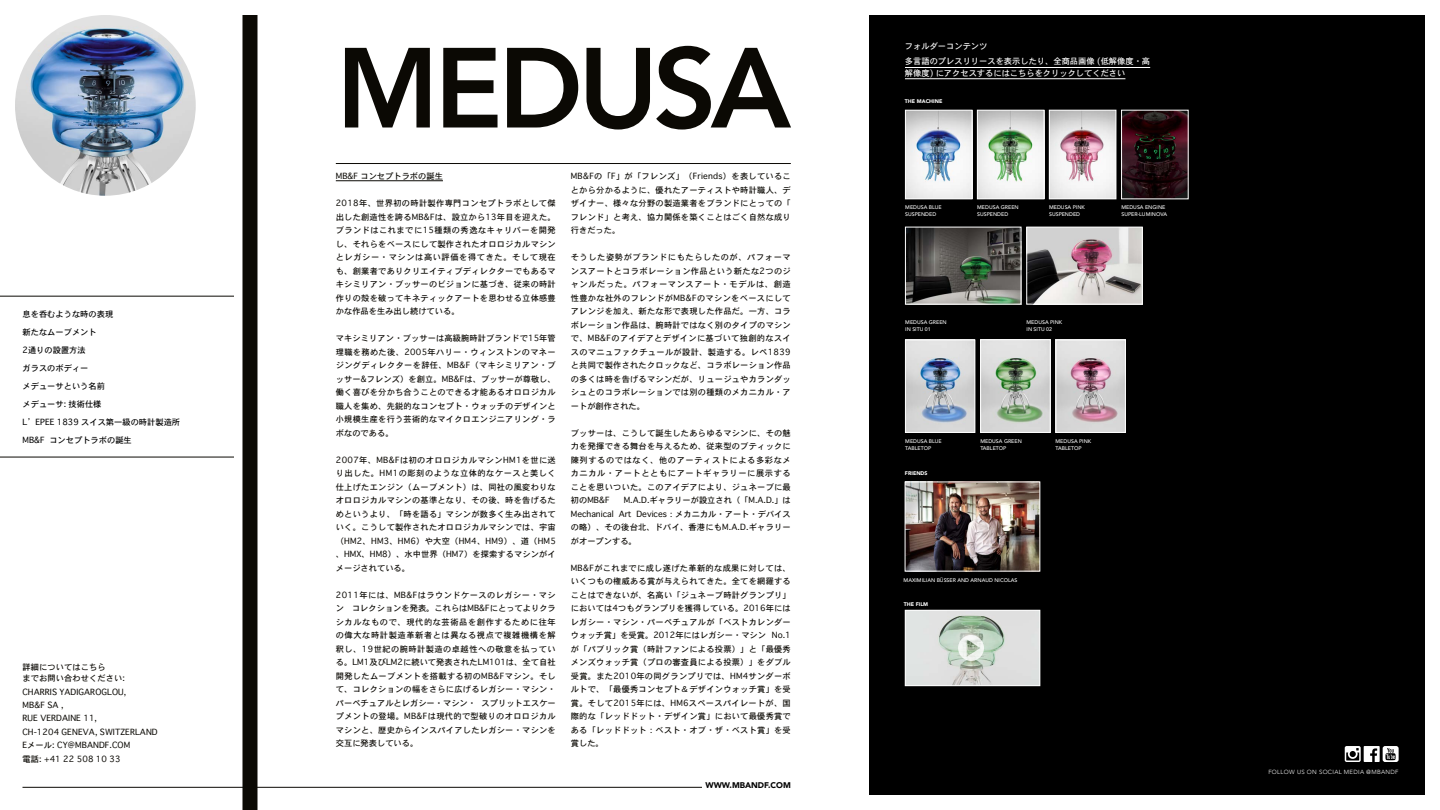
<style>
.page{position:relative;width:1440px;height:810px;background:#fff}
.page>*{position:absolute;margin:0;border:0;box-sizing:border-box;transform-origin:0 0}
.t1{font:800 112.5px "Avenir LT Std";letter-spacing:-.045em;color:#0b0904}
.t2{font:8.25px/13.5px "Osaka";letter-spacing:.025em;color:#0b0904;text-align:justify}
.t3{font:8.25px/18px "Osaka";color:#000}
.t4{font:8.25px/15.2px "Osaka";color:#fff}
.t5{font:900 8.25px "Avenir";color:#000}
.t6{font:8.25px "Osaka";color:#0b0904}
.t7{font:300 6px "Avenir";letter-spacing:.05em;color:#fff}
.t8{font:500 5.25px/6.8px "Avenir LT Std";color:#fff}
.t9{font:900 5.25px "Avenir LT Std";color:#fff}
</style>
<div class="page">
<hr style="left:22px;top:787px;width:680px;height:1px;background:#0b0904">
<hr style="left:336px;top:163px;width:455px;height:1px;background:#0b0904">
<img style="left:15px;top:15px;width:181px;height:181px;border-radius:90px">
<div style="left:242px;top:15px;width:15px;height:795px;background:#0b0904"></div>
<hr style="left:0;top:296px;width:234px;height:1px;background:#0b0904">
<hr style="left:0;top:457px;width:234px;height:1px;background:#0b0904">
<div style="left:869px;top:15px;width:556px;height:780px;background:#000"></div>
<div style="left:1383px;top:746px;width:16px;height:16px;background:#fff;border-radius:2px"></div>
<svg style="left:1345px;top:746px;width:51px;height:16px"></svg>
<img style="left:907px;top:484px;width:131px;height:85px">
<img style="left:907px;top:112px;width:63px;height:85px">
<div style="left:905px;top:110px;width:67px;height:89px;border:1px solid #fff"></div>
<img style="left:979px;top:112px;width:63px;height:85px">
<div style="left:977px;top:110px;width:67px;height:89px;border:1px solid #fff"></div>
<img style="left:1051px;top:112px;width:63px;height:85px">
<div style="left:1049px;top:110px;width:67px;height:89px;border:1px solid #fff"></div>
<img style="left:1123px;top:112px;width:63px;height:85px">
<img style="left:907px;top:342px;width:66px;height:89px">
<div style="left:905px;top:340px;width:70px;height:93px;border:1px solid #fff"></div>
<img style="left:982px;top:342px;width:66px;height:89px">
<div style="left:980px;top:340px;width:70px;height:93px;border:1px solid #fff"></div>
<img style="left:1058px;top:342px;width:66px;height:89px">
<div style="left:1056px;top:340px;width:70px;height:93px;border:1px solid #fff"></div>
<img style="left:1029px;top:229px;width:112px;height:73px">
<div style="left:1027px;top:227px;width:116px;height:77px;border:1px solid #fff"></div>
<img style="left:907px;top:229px;width:112px;height:73px">
<div style="left:905px;top:227px;width:116px;height:77px;border:1px solid #fff"></div>
<img style="left:907px;top:612px;width:131px;height:72px">
<div style="left:905px;top:610px;width:135px;height:76px;border:1px solid #fff"></div>
<svg style="left:958px;top:635px;width:26px;height:26px"></svg>
<hr style="left:336px;top:181px;width:107px;height:1px;background:#0b0904">
<hr style="left:905px;top:67px;width:245px;height:1px;background:#fff">
<hr style="left:905px;top:79px;width:220px;height:1px;background:#fff">
<p class="t3" style="left:22px;top:304px;width:159px">息を呑むような時の表現<br>新たなムーブメント<br>2通りの設置方法<br>ガラスのボディー<br>メデューサという名前<br>メデューサ: 技術仕様<br>L’EPEE 1839 スイス第一級の時計製造所<br>MB&amp;F コンセプトラボの誕生</p>
<p class="t2" style="left:22px;top:661px;width:104px;line-height:11.2px">詳細についてはこちら<br>までお問い合わせください:</p>
<p class="t2" style="left:22px;top:685px;width:137px;text-align:left">CHARRIS YADIGAROGLOU,<br>MB&amp;F SA ,<br>RUE VERDAINE 11,<br>CH-1204 GENEVA, SWITZERLAND<br>Eメール: CY@MBANDF.COM<br>電話: +41 22 508 10 33</p>
<h1 class="t1" style="left:336px;top:22px;width:457px">MEDUSA</h1>
<p class="t6" style="left:336px;top:171px;width:109px">MB&amp;F コンセプトラボの誕生</p>
<p class="t2" style="left:336px;top:196px;width:222px">2018年、世界初の時計製作専門コンセプトラボとして傑出した創造性を誇るMB&amp;Fは、設立から13年目を迎えた。ブランドはこれまでに15種類の秀逸なキャリバーを開発し、それらをベースにして製作されたオロロジカルマシンとレガシー・マシンは高い評価を得てきた。そして現在も、創業者でありクリエイティブディレクターでもあるマキシミリアン・ブッサーのビジョンに基づき、従来の時計作りの殻を破ってキネティックアートを思わせる立体感豊かな作品を生み出し続けている。</p>
<p class="t2" style="left:336px;top:331px;width:222px">マキシミリアン・ブッサーは高級腕時計ブランドで15年管理職を務めた後、2005年ハリー・ウィンストンのマネージングディレクターを辞任、MB&amp;F（マキシミリアン・ブッサー&amp;フレンズ）を創立。MB&amp;Fは、ブッサーが尊敬し、働く喜びを分かち合うことのできる才能あるオロロジカル職人を集め、先鋭的なコンセプト・ウォッチのデザインと小規模生産を行う芸術的なマイクロエンジニアリング・ラボなのである。</p>
<p class="t2" style="left:336px;top:453px;width:222px">2007年、MB&amp;Fは初のオロロジカルマシンHM1を世に送り出した。HM1の彫刻のような立体的なケースと美しく仕上げたエンジン（ムーブメント）は、同社の風変わりなオロロジカルマシンの基準となり、その後、時を告げるためというより、「時を語る」マシンが数多く生み出されていく。こうして製作されたオロロジカルマシンでは、宇宙（HM2、HM3、HM6）や大空（HM4、HM9）、道（HM5、HMX、HM8）、水中世界（HM7）を探索するマシンがイメージされている。</p>
<p class="t2" style="left:336px;top:588px;width:222px">2011年には、MB&amp;Fはラウンドケースのレガシー・マシン コレクションを発表。これらはMB&amp;Fにとってよりクラシカルなもので、現代的な芸術品を創作するために往年の偉大な時計製造革新者とは異なる視点で複雑機構を解釈し、19世紀の腕時計製造の卓越性への敬意を払っている。LM1及びLM2に続いて発表されたLM101は、全て自社開発したムーブメントを搭載する初のMB&amp;Fマシン。そして、コレクションの幅をさらに広げるレガシー・マシン・パーペチュアルとレガシー・マシン・ スプリットエスケープメントの登場。MB&amp;Fは現代的で型破りのオロロジカルマシンと、歴史からインスパイアしたレガシー・マシンを交互に発表している。</p>
<p class="t2" style="left:571px;top:169px;width:222px">MB&amp;Fの「F」が「フレンズ」（Friends）を表していることから分かるように、優れたアーティストや時計職人、デザイナー、様々な分野の製造業者をブランドにとっての「フレンド」と考え、協力関係を築くことはごく自然な成り行きだった。</p>
<p class="t2" style="left:571px;top:250px;width:222px">そうした姿勢がブランドにもたらしたのが、パフォーマンスアートとコラボレーション作品という新たな2つのジャンルだった。パフォーマンスアート・モデルは、創造性豊かな社外のフレンドがMB&amp;Fのマシンをベースにしてアレンジを加え、新たな形で表現した作品だ。一方、コラボレーション作品は、腕時計ではなく別のタイプのマシンで、MB&amp;Fのアイデアとデザインに基づいて独創的なスイスのマニュファクチュールが設計、製造する。レペ1839と共同で製作されたクロックなど、コラボレーション作品の多くは時を告げるマシンだが、リュージュやカランダッシュとのコラボレーションでは別の種類のメカニカル・アートが創作された。</p>
<p class="t2" style="left:571px;top:426px;width:222px">ブッサーは、こうして誕生したあらゆるマシンに、その魅力を発揮できる舞台を与えるため、従来型のブティックに陳列するのではなく、他のアーティストによる多彩なメカニカル・アートとともにアートギャラリーに展示することを思いついた。このアイデアにより、ジュネーブに最初のMB&amp;F</p>
<p class="t2" style="left:571px;top:493px;width:222px;text-indent:53px">M.A.D.ギャラリーが設立され（「M.A.D.」はMechanical Art Devices：メカニカル・アート・デバイスの略）、その後台北、ドバイ、香港にもM.A.D.ギャラリーがオープンする。</p>
<p class="t2" style="left:571px;top:561px;width:222px">MB&amp;Fがこれまでに成し遂げた革新的な成果に対しては、いくつもの権威ある賞が与えられてきた。全てを網羅することはできないが、名高い「ジュネーブ時計グランプリ」においては4つもグランプリを獲得している。2016年にはレガシー・マシン・パーペチュアルが「ベストカレンダーウォッチ賞」を受賞。2012年にはレガシー・マシン No.1が「パブリック賞（時計ファンによる投票）」と「最優秀メンズウォッチ賞（プロの審査員による投票）」をダブル受賞。また2010年の同グランプリでは、HM4サンダーボルトで、「最優秀コンセプト＆デザインウォッチ賞」を受賞。そして2015年には、HM6スペースパイレートが、国際的な「レッドドット・デザイン賞」において最優秀賞である「レッドドット：ベスト・オブ・ザ・ベスト賞」を受賞した。</p>
<p class="t5" style="left:705px;top:778px;width:87px">WWW.MBANDF.COM</p>
<p class="t4" style="left:905px;top:38px;width:247px">フォルダーコンテンツ<br>多言語のプレスリリースを表示したり、全商品画像 (低解像度・高</p>
<p class="t4" style="left:905px;top:65px;width:222px">解像度) にアクセスするにはこちらをクリックしてください</p>
<p class="t9" style="left:905px;top:98px;width:39px">THE MACHINE</p>
<p class="t8" style="left:905px;top:204px;width:38px">MEDUSA BLUE<br>SUSPENDED</p>
<p class="t8" style="left:977px;top:204px;width:43px">MEDUSA GREEN<br>SUSPENDED</p>
<p class="t8" style="left:1049px;top:204px;width:37px">MEDUSA PINK<br>SUSPENDED</p>
<p class="t8" style="left:1121px;top:204px;width:47px">MEDUSA ENGINE<br>SUPER-LUMINOVA</p>
<p class="t8" style="left:905px;top:319px;width:43px">MEDUSA GREEN<br>IN SITU 01</p>
<p class="t8" style="left:1027px;top:319px;width:37px">MEDUSA PINK<br>IN SITU 02</p>
<p class="t8" style="left:905px;top:438px;width:38px">MEDUSA BLUE<br>TABLETOP</p>
<p class="t8" style="left:980px;top:438px;width:43px">MEDUSA GREEN<br>TABLETOP</p>
<p class="t8" style="left:1056px;top:438px;width:37px">MEDUSA PINK<br>TABLETOP</p>
<p class="t9" style="left:905px;top:470px;width:24px">FRIENDS</p>
<p class="t8" style="left:904px;top:576px;width:115px">MAXIMILIAN BÜSSER AND ARNAUD NICOLAS</p>
<p class="t9" style="left:904px;top:601px;width:26px">THE FILM</p>
<p class="t7" style="left:1268px;top:768px;width:132px">FOLLOW US ON SOCIAL MEDIA @MBANDF</p>
</div>
